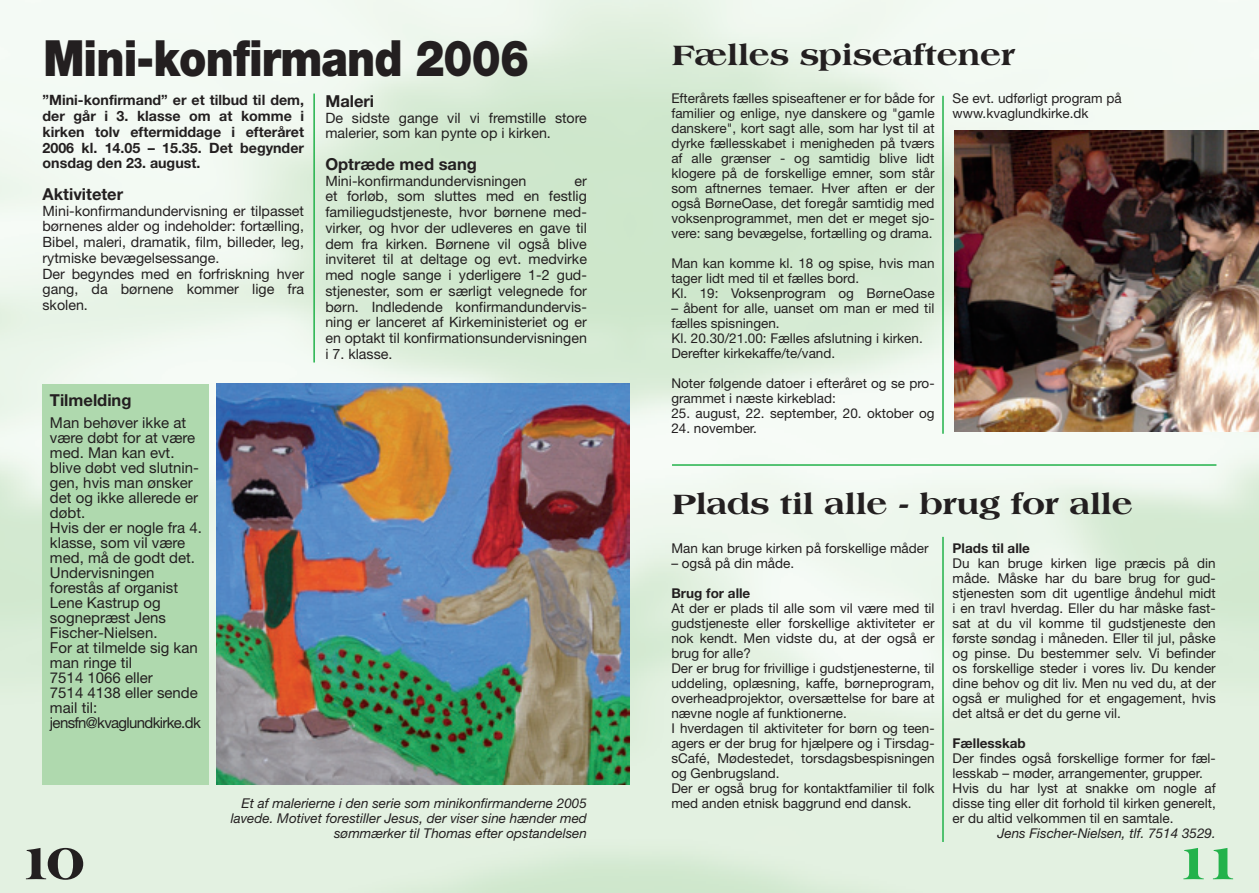
<style>
.page{position:relative;width:1259px;height:893px;background:#fff}
.page>*{position:absolute;margin:0;border:0;box-sizing:border-box;transform-origin:0 0}
.t1{font:900 49.95px "Helvetica Neue LT";letter-spacing:-.02em;color:#231f20;scale:.87 1}
.t2{font:800 49.5px "Americana LT";color:#231f20;scale:1.15 1}
.t3{font:800 49.5px "Americana LT";color:#23b24b;scale:1.15 1}
.t4{font:800 30px "Americana LT";letter-spacing:-.02em;color:#231f20;scale:1.15 1}
.t5{font:700 16.5px "Helvetica Neue LT";color:#231f20}
.t6{font:15px/15px "Helvetica Neue LT";color:#231f20}
.t7{font:14.25px/15.8px "Helvetica Neue LT";color:#231f20}
.t8{font:700 14.25px/15.8px "Helvetica Neue LT";color:#231f20;text-align:justify}
.t9{font:13.5px/15px "Helvetica Neue LT";color:#231f20}
.t10{font:italic 13.5px/15px "Helvetica Neue LT";color:#231f20;text-align:right}
.t11{font:700 13.5px "Helvetica Neue LT";color:#231f20}
</style>
<div class="page">
<img style="left:0;top:0;width:629px;height:893px">
<svg style="left:629px;top:0;width:630px;height:893px"></svg>
<hr style="left:942px;top:96px;width:1px;height:338px;background:#23b24b">
<hr style="left:313px;top:94px;width:2px;height:268px;background:#23b24b">
<hr style="left:942px;top:537px;width:1px;height:305px;background:#23b24b">
<img style="left:955px;top:131px;width:304px;height:301px">
<hr style="left:672px;top:464px;width:544px;height:2px;background:#23b24b">
<img style="left:216px;top:384px;width:413px;height:401px">
<div style="left:42px;top:384px;width:166px;height:400px;background:#afd9ae"></div>
<h1 class="t1" style="left:43px;top:28px;width:560px">Mini-konfirmand 2006</h1>
<h3 class="t4" style="left:672px;top:37px;width:300px">Fælles spiseaftener</h3>
<p class="t9" style="left:671px;top:90px;width:265px;text-align:justify">Efterårets fælles spiseaftener er for både for familier og enlige, nye danskere og "gamle danskere", kort sagt alle, som har lyst til at dyrke fællesskabet i menigheden på tværs af alle grænser - og samtidig blive lidt klogere på de forskellige emner, som står som aftnernes temaer. Hver aften er der også BørneOase, det foregår samtidig med voksenprogrammet, men det er meget sjo&shy;vere: sang bevægelse, fortælling og drama.</p>
<p class="t9" style="left:671px;top:255px;width:265px">Man kan komme kl. 18 og spise, hvis man tager lidt med til et fælles bord.<br>Kl. 19: Voksenprogram og BørneOase</p>
<p class="t9" style="left:671px;top:300px;width:265px">– åbent for alle, uanset om man er med til fælles spisningen.<br>Kl. 20.30/21.00: Fælles afslutning i kirken.<br>Derefter kirkekaffe/te/vand.</p>
<p class="t9" style="left:671px;top:375px;width:265px">Noter følgende datoer i efteråret og se pro&shy;grammet i næste kirkeblad:</p>
<p class="t9" style="left:671px;top:405px;width:265px">25. august, 22. september, 20. oktober og</p>
<p class="t9" style="left:671px;top:420px;width:87px">24. november.</p>
<p class="t9" style="left:952px;top:90px;width:171px">Se evt. udførligt program på www.kvaglundkirke.dk</p>
<p class="t8" style="left:43px;top:92px;width:263px">”Mini-konfirmand” er et tilbud til dem, der går i 3. klasse om at komme i kirken tolv eftermiddage i efteråret 2006 kl. 14.05 – 15.35. Det begynder onsdag den 23. august.</p>
<p class="t5" style="left:43px;top:184px;width:82px">Aktiviteter</p>
<p class="t7" style="left:43px;top:202px;width:263px">Mini-konfirmandundervisning er tilpas-set børnenes alder og indeholder: fortælling, Bibel, maleri, dramatik, film, billeder, leg, rytmiske bevægelsessange.<br>Der begyndes med en forfriskning hver gang, da børnene kommer lige fra skolen.</p>
<p class="t5" style="left:325px;top:91px;width:50px">Maleri</p>
<p class="t7" style="left:325px;top:110px;width:263px">De sidste gange vil vi fremstille store maleri-er, som kan pynte op i kirken.</p>
<p class="t5" style="left:325px;top:154px;width:153px">Optræde med sang</p>
<p class="t7" style="left:325px;top:173px;width:202px">Mini-konfirmandundervisningen</p>
<p class="t7" style="left:325px;top:173px;width:263px;text-align:justify;text-indent:249px">er et forløb, som sluttes med en festlig familieguds-tjeneste, hvor børnene med&shy;virker, og hvor der udleveres en gave til dem fra kirken. Børnene vil også blive inviteret til at delta-ge og evt. medvirke med nogle sange i yderligere 1-2 gud&shy;stjenester, som er særligt velegnede for børn. Indledende konfirmandundervis&shy;ning er lanceret af Kirkeministeriet og er en optakt til konfirmationsundervisningen i 7. klasse.</p>
<p class="t5" style="left:50px;top:390px;width:83px">Tilmelding</p>
<p class="t6" style="left:50px;top:415px;width:153px">Man behøver ikke at være døbt for at være med. Man kan evt. blive døbt ved slutnin&shy;gen, hvis man ønsker det og ikke allerede er døbt.<br>Hvis der er nogle fra 4. klasse, som vil være med, må de godt det.<br>Undervisningen forestås af orga-nist<br>Lene Kastrup og sognepræst Jens<br>Fischer-Nielsen.<br>For at tilmelde sig kan man ringe til<br>7514 1066 eller<br>7514 4138 eller sende mail til: jensfn@kvaglundkirke.dk</p>
<h3 class="t4" style="left:672px;top:486px;width:402px">Plads til alle - brug for alle</h3>
<p class="t9" style="left:671px;top:540px;width:259px">Man kan bruge kirken på forskellige måder</p>
<p class="t9" style="left:671px;top:555px;width:124px">– også på din måde.</p>
<p class="t11" style="left:671px;top:584px;width:80px">Brug for alle</p>
<p class="t9" style="left:671px;top:600px;width:265px">At der er plads til alle som vil være med til gudstjeneste eller forskellige aktiviteter er nok kendt. Men vidste du, at der også er brug for alle?<br>Der er brug for frivillige i gudstjenesterne, til uddeling, oplæsning, kaffe, børneprogram, overheadprojektor, oversættelse for bare at nævne nogle af funktionerne.<br>I hverdagen til aktiviteter for børn og teen&shy;agers er der brug for hjælpere og i Tirsdag&shy;sCafé, Mødestedet, torsdagsbespisningen og Genbrugsland.<br>Der er også brug for kontaktfamilier til folk med anden etnisk baggrund end dansk.</p>
<p class="t11" style="left:952px;top:539px;width:79px">Plads til alle</p>
<p class="t9" style="left:952px;top:555px;width:265px;text-align:justify">Du kan bruge kirken lige præcis på din måde. Måske har du bare brug for gud&shy;stjenesten som dit ugentlige åndehul midt i en travl hverdag. Eller du har måske fast&shy;sat at du vil komme til gudstjeneste den første søndag i måneden. Eller til jul, påske og pinse. Du bestemmer selv. Vi befinder os forskellige steder i vores liv. Du kender dine behov og dit liv. Men nu ved du, at der også er mulighed for et engagement, hvis det altså er det du gerne vil.</p>
<p class="t11" style="left:952px;top:734px;width:75px">Fællesskab</p>
<p class="t9" style="left:952px;top:750px;width:265px">Der findes også forskellige former for fæl&shy;lesskab – møder, arrangementer, grupper.<br>Hvis du har lyst at snakke om nogle af disse ting eller dit forhold til kirken generelt, er du altid velkommen til en samtale.</p>
<p class="t10" style="left:997px;top:825px;width:220px">Jens Fischer-Nielsen, tlf. 7514 3529.</p>
<p class="t10" style="left:231px;top:795px;width:358px">Et af malerierne i den serie som minikonfirmanderne 2005 lavede. Motivet forestiller Jesus, der viser sine hænder med sømmærker til Thomas efter opstandelsen</p>
<h2 class="t2" style="left:17px;top:833px;width:60px">10</h2>
<h2 class="t3" style="left:1174px;top:833px;width:60px">11</h2>
</div>
